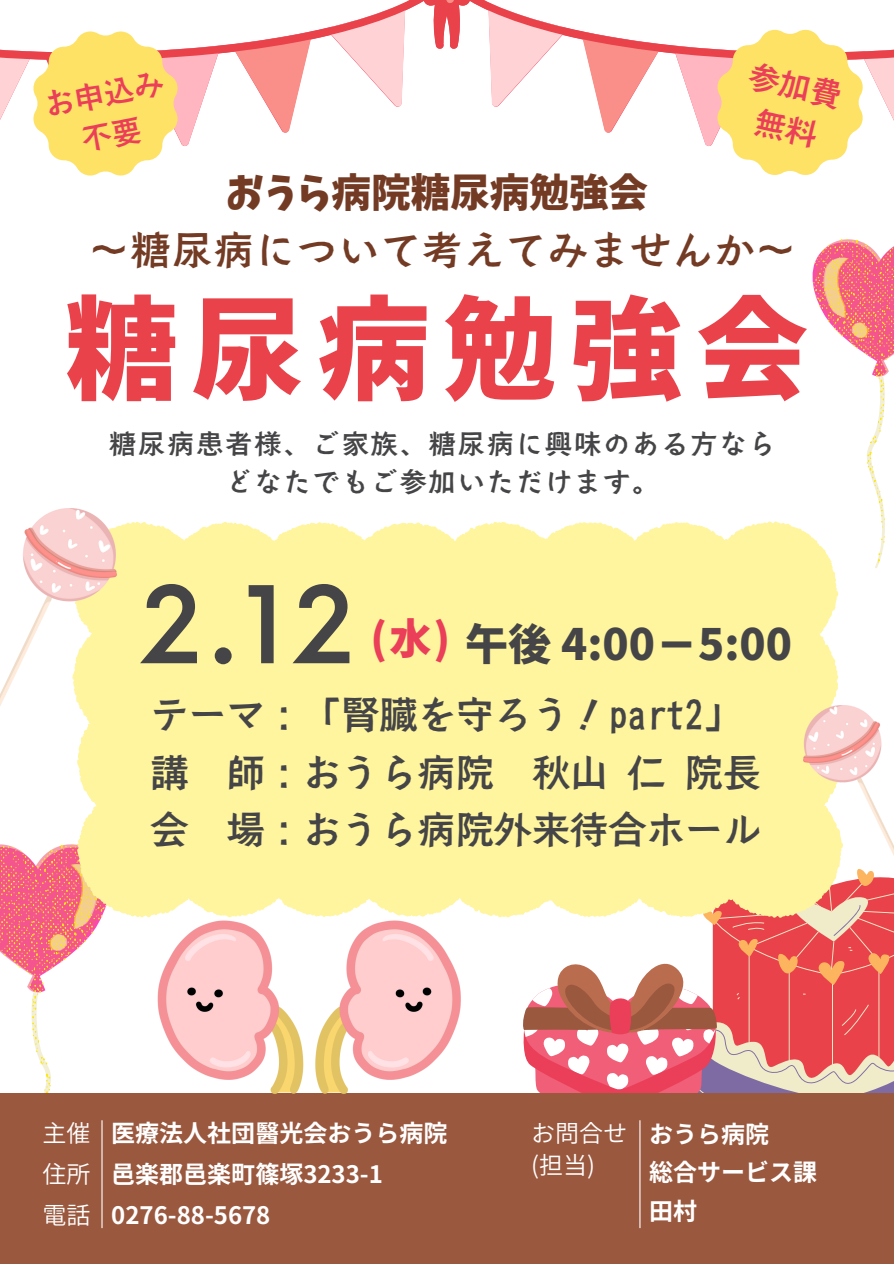
<style>
.page{position:relative;width:894px;height:1264px;background:#fff}
.page>*{position:absolute;margin:0;border:0;box-sizing:border-box;transform-origin:0 0}
.t1{font:112.35px "Keifont";letter-spacing:.12em;color:#ea424a}
.t2{font:500 104.1px "Now";color:#454547}
.t3{font:43.05px "Keifont";color:#454547}
.t4{font:41.85px "Keifont";color:#eb3e59}
.t5{font:39.6px "TT Aralet DB";letter-spacing:.05em;color:#743b24}
.t6{font:39.6px "Keifont";color:#743b24}
.t7{font:38.1px/57.3px "TT Aralet DB";color:#454547}
.t8{font:31.65px/43.8px "TT Aralet DB";color:#eb3e59;text-align:center}
.t9{font:30.15px/41.2px "TT Aralet DB";color:#eb3e59;text-align:center}
.t10{font:27px "TT Aralet DB";letter-spacing:.075em;color:#454547}
.t11{font:700 24px "Source Han Sans JP";color:#fff}
.t12{font:24px "Source Han Sans JP";color:#fff}
</style>
<div class="page">
<svg style="left:523px;top:897px;width:370px;height:196px"></svg>
<svg style="left:0;top:844px;width:102px;height:249px"></svg>
<div style="left:0;top:1093px;width:893px;height:170px;background:#9a583e"></div>
<hr style="left:639px;top:1120px;width:1px;height:108px;background:#fff">
<svg style="left:0;top:0;width:893px;height:175px"></svg>
<hr style="left:101px;top:1120px;width:1px;height:108px;background:#fff">
<div style="left:117px;top:521px;width:721px;height:196px;background:#fff59e"></div>
<div style="left:77px;top:717px;width:765px;height:200px;background:#fff59e"></div>
<svg style="left:809px;top:238px;width:84px;height:330px"></svg>
<img style="left:803px;top:705px;width:90px;height:192px">
<img style="left:0;top:508px;width:117px;height:232px">
<img style="left:142px;top:873px;width:335px;height:221px">
<p class="t9" style="left:41px;top:85px;width:122px;rotate:-11deg">お申込み不要</p>
<p class="t8" style="left:753px;top:53px;width:96px;rotate:13deg">参加費無料</p>
<h6 class="t6" style="left:225px;top:173px;width:424px">おうら病院糖尿病勉強会</h6>
<p class="t5" style="left:89px;top:230px;width:700px">～糖尿病について考えてみませんか～</p>
<p class="t1" style="left:65px;top:294px;width:744px">糖尿病勉強会</p>
<h3 class="t10" style="left:109px;top:430px;width:667px">糖尿病患者様、ご家族、糖尿病に興味のある方なら</h3>
<p class="t10" style="left:225px;top:468px;width:435px">どなたでもご参加いただけます。</p>
<h1 class="t2" style="left:140px;top:569px;width:215px">2.12</h1>
<p class="t4" style="left:370px;top:618px;width:81px">(水)</p>
<h4 class="t3" style="left:465px;top:623px;width:328px">午後 4:00－5:00</h4>
<h6 class="t7" style="left:150px;top:686px;width:612px">テーマ：「腎臓を守ろう！part2」講 師：おうら病院 秋山 仁院長会 場：おうら病院外来待合ホール</h6>
<p class="t12" style="left:42px;top:1114px;width:49px">主催</p>
<p class="t12" style="left:531px;top:1113px;width:97px">お問合せ</p>
<p class="t12" style="left:42px;top:1155px;width:49px">住所</p>
<p class="t12" style="left:531px;top:1146px;width:65px">(担当)</p>
<p class="t11" style="left:111px;top:1114px;width:337px">医療法人社団醫光会おうら病院</p>
<p class="t11" style="left:648px;top:1115px;width:121px">おうら病院</p>
<h2 class="t11" style="left:648px;top:1153px;width:169px">総合サービス課</h2>
<h4 class="t11" style="left:648px;top:1191px;width:49px">田村</h4>
<h5 class="t11" style="left:111px;top:1155px;width:273px">邑楽郡邑楽町篠塚3233-1</h5>
<h4 class="t11" style="left:111px;top:1195px;width:161px">0276-88-5678</h4>
<p class="t12" style="left:42px;top:1195px;width:49px">電話</p>
</div>
